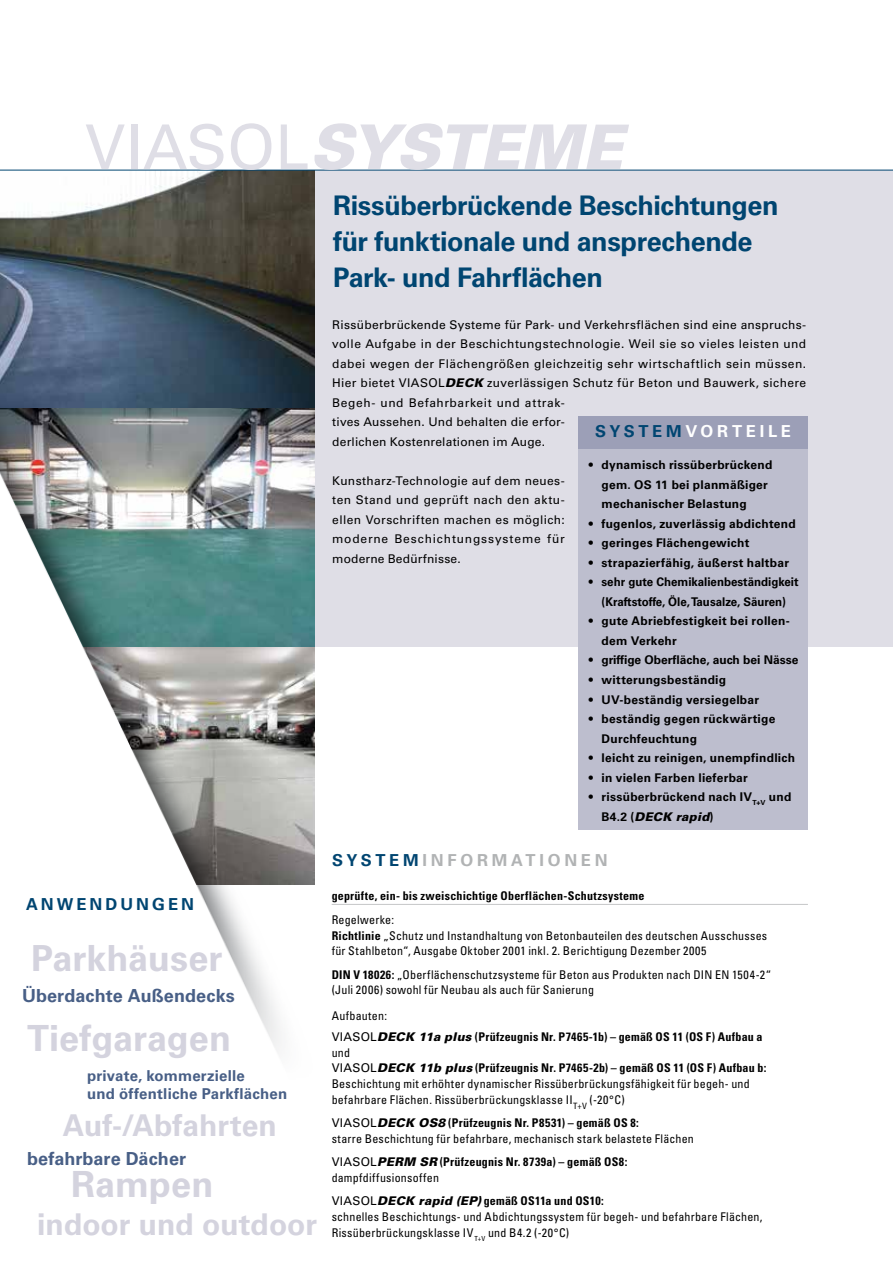
<style>
.page{position:relative;width:893px;height:1263px;background:#fff}
.page>*{position:absolute;margin:0;border:0;box-sizing:border-box;transform-origin:0 0}
.t1{font:italic 900 61.5px "Univers";letter-spacing:-.01em;color:#dfdee6}
.t2{font:700 36px "Univers";color:#d4d3de}
.t3{font:700 30px "Univers";color:#d4d3de}
.t4{font:700 27px/36px "Univers";letter-spacing:-.015em;color:#004571}
.t5{font:700 18px "Univers";letter-spacing:.005em;color:#485f86}
.t6{font:700 16.5px "Univers";letter-spacing:.23em;color:#b1b3b4}
.t7{font:700 16.5px "Univers";letter-spacing:.225em;color:#fff}
.t8{font:700 16.5px "Univers";letter-spacing:.185em;color:#004571}
.t9{font:700 15px/18px "Univers";letter-spacing:.015em;color:#485f86}
.t10{font:condensed 12px/15.8px "Univers";letter-spacing:.015em;color:#000}
.t11{font:12px/19.5px "Univers";letter-spacing:.035em;color:#000}
.t12{font:700 12px/19.5px "Univers";letter-spacing:.02em;color:#000}
.t13{font:700 condensed 12px/21px "Univers";letter-spacing:.02em;color:#000}
.t14{font:700 12px/19.5px "Univers";color:#000;text-align:center;scale:.96 1}
.t15{font:700 12px "Univers";color:#000}
.s1{font-weight:400;font-style:normal}
.s2{font-weight:900;font-style:italic}
.s3{color:#004571}
.s4{font-weight:700}
.s5{font-weight:400}
.s6{font-weight:400;font-stretch:normal}
.s7{font-weight:900;font-style:italic;font-stretch:normal}
.s8{font-stretch:normal}
</style>
<div class="page">
<div style="left:0;top:170px;width:893px;height:476px;background:#dfdee6"></div>
<img style="left:0;top:171px;width:315px;height:135px">
<hr style="left:892px;top:0;width:1px;height:646px;background:#fff">
<hr style="left:0;top:170px;width:893px;height:1px;background:#004571">
<img style="left:0;top:306px;width:335px;height:746px">
<hr style="left:332px;top:904px;width:476px;height:1px;background:#c6c7c8">
<div style="left:578px;top:416px;width:230px;height:413px;background:#bdbece"></div>
<div style="left:578px;top:416px;width:230px;height:33px;background:#9c9fb7"></div>
<h1 class="t1" style="left:85px;top:108px;width:540px"><span class="s1">VIASOL</span>SYSTEME</h1>
<h3 class="t8" style="left:26px;top:895px;width:169px">ANWENDUNGEN</h3>
<h2 class="t2" style="left:31px;top:937px;width:193px">Parkhäuser</h2>
<h3 class="t5" style="left:22px;top:985px;width:214px">Überdachte Außendecks</h3>
<h2 class="t2" style="left:27px;top:1017px;width:206px">Tiefgaragen</h2>
<p class="t9" style="left:87px;top:1067px;width:202px">private, kommerzielle<br>und öffentliche Parkflächen</p>
<h3 class="t3" style="left:63px;top:1108px;width:216px">Auf-/Abfahrten</h3>
<h3 class="t5" style="left:27px;top:1148px;width:161px">befahrbare Dächer</h3>
<h2 class="t2" style="left:71px;top:1163px;width:144px">Rampen</h2>
<h3 class="t3" style="left:37px;top:1207px;width:281px">indoor und outdoor</h3>
<h3 class="t4" style="left:333px;top:188px;width:447px">Rissüberbrückende Beschichtungen für funktionale und ansprechende<br>Park- und Fahrflächen</h3>
<p class="t11" style="left:332px;top:315px;width:476px">Rissüberbrückende Systeme für Park- und Verkehrsflächen sind eine anspruchs&shy;volle Aufgabe in der Beschichtungstechnologie. Weil sie so vieles leisten und dabei wegen der Flächengrößen gleichzeitig sehr wirtschaftlich sein müssen.<br>Hier bietet VIASOL<span class="s2">DECK</span> zuverlässigen Schutz für Beton und Bauwerk, sichere Begeh- und Befahrbarkeit und attrak-<br>tives Aussehen. Und behalten die erfor-<br>derlichen Kostenrelationen im Auge.</p>
<p class="t11" style="left:332px;top:471px;width:234px;text-align:justify">Kunstharz-Technologie auf dem neues&shy;ten Stand und geprüft nach den aktu&shy;ellen Vorschriften machen es möglich: moderne Beschichtungssysteme für moderne Bedürfnisse.</p>
<h3 class="t7" style="left:595px;top:421px;width:197px"><span class="s3">SYSTEM</span>VORTEILE</h3>
<p class="t12" style="left:602px;top:456px;width:172px;text-indent:-13px">• dynamisch rissüberbrückend gem. OS 11 bei planmäßiger mechanischer Belastung</p>
<p class="t12" style="left:589px;top:514px;width:208px">• fugenlos, zuverlässig abdichtend</p>
<p class="t12" style="left:589px;top:534px;width:162px">• geringes Flächengewicht</p>
<p class="t12" style="left:589px;top:553px;width:202px">• strapazierfähig, äußerst haltbar</p>
<p class="t14" style="left:589px;top:573px;width:220px">• sehr gute Chemikalienbeständigkeit (Kraftstoffe, Öle, Tausalze, Säuren)</p>
<p class="t12" style="left:602px;top:612px;width:189px;text-indent:-13px">• gute Abriebfestigkeit bei rollen&shy;dem Verkehr</p>
<p class="t15" style="left:589px;top:653px;width:211px">• griffige Oberfläche, auch bei Nässe</p>
<p class="t12" style="left:589px;top:670px;width:139px">• witterungsbeständig</p>
<p class="t12" style="left:589px;top:690px;width:172px">• UV-beständig versiegelbar</p>
<p class="t12" style="left:602px;top:709px;width:175px;text-indent:-13px">• beständig gegen rückwärtige<br>Durchfeuchtung</p>
<p class="t12" style="left:589px;top:748px;width:208px">• leicht zu reinigen, unempfindlich</p>
<p class="t12" style="left:589px;top:768px;width:161px">• in vielen Farben lieferbar</p>
<p class="t12" style="left:602px;top:787px;width:191px;text-indent:-13px">• rissüberbrückend nach IV<sub>T+V</sub> und<br>B4.2 (<span class="s2">DECK rapid</span>)</p>
<h3 class="t6" style="left:332px;top:850px;width:277px"><span class="s3">SYSTEM</span>INFORMATIONEN</h3>
<p class="t13" style="left:332px;top:885px;width:314px">geprüfte, ein- bis zweischichtige Oberflächen-Schutzsysteme</p>
<p class="t10" style="left:332px;top:911px;width:437px">Regelwerke:<br><span class="s4">Richtlinie</span> „Schutz und Instandhaltung von Betonbauteilen des deutschen Ausschusses für Stahlbeton“, Ausgabe Oktober 2001 inkl. 2. Berichtigung Dezember 2005</p>
<p class="t10" style="left:332px;top:966px;width:441px"><span class="s4">DIN V 18026:</span> „Oberflächenschutzsysteme für Beton aus Produkten nach DIN EN 1504-2“ (Juli 2006) sowohl für Neubau als auch für Sanierung</p>
<p class="t13" style="left:332px;top:1005px;width:432px"><span class="s5">Aufbauten:<br></span><span class="s6">VIASOL</span><span class="s7">DECK 11a plus</span> (Prüfzeugnis Nr. P7465-1b) – gemäß OS 11 (OS F) Aufbau a</p>
<p class="t10" style="left:332px;top:1044px;width:436px">und<br><span class="s8">VIASOL</span><span class="s7">DECK 11b plus</span> <span class="s4">(Prüfzeugnis Nr. P7465-2b) – gemäß OS 11 (OS F) Aufbau b:<br></span>Beschichtung mit erhöhter dynamischer Rissüberbrückungsfähigkeit für begeh- und befahrbare Flächen. Rissüberbrückungsklasse II<sub>T+V</sub> (-20°C)</p>
<p class="t10" style="left:332px;top:1114px;width:364px"><span class="s8">VIASOL</span><span class="s7">DECK OS8</span> <span class="s4">(Prüfzeugnis Nr. P8531) – gemäß OS 8:<br></span>starre Beschichtung für befahrbare, mechanisch stark belastete Flächen</p>
<p class="t13" style="left:332px;top:1154px;width:297px;line-height:15.8px"><span class="s6">VIASOL</span><span class="s7">PERM SR</span> (Prüfzeugnis Nr. 8739a) – gemäß OS8: <span class="s5">dampfdiffusionsoffen</span></p>
<p class="t10" style="left:332px;top:1192px;width:432px"><span class="s8">VIASOL</span><span class="s7">DECK rapid (EP)</span> <span class="s4">gemäß OS11a und OS10:<br></span>schnelles Beschichtungs- und Abdichtungssystem für begeh- und befahrbare Flächen,<br>Rissüberbrückungsklasse IV<sub>T+V</sub> und B4.2 (-20°C)</p>
</div>
